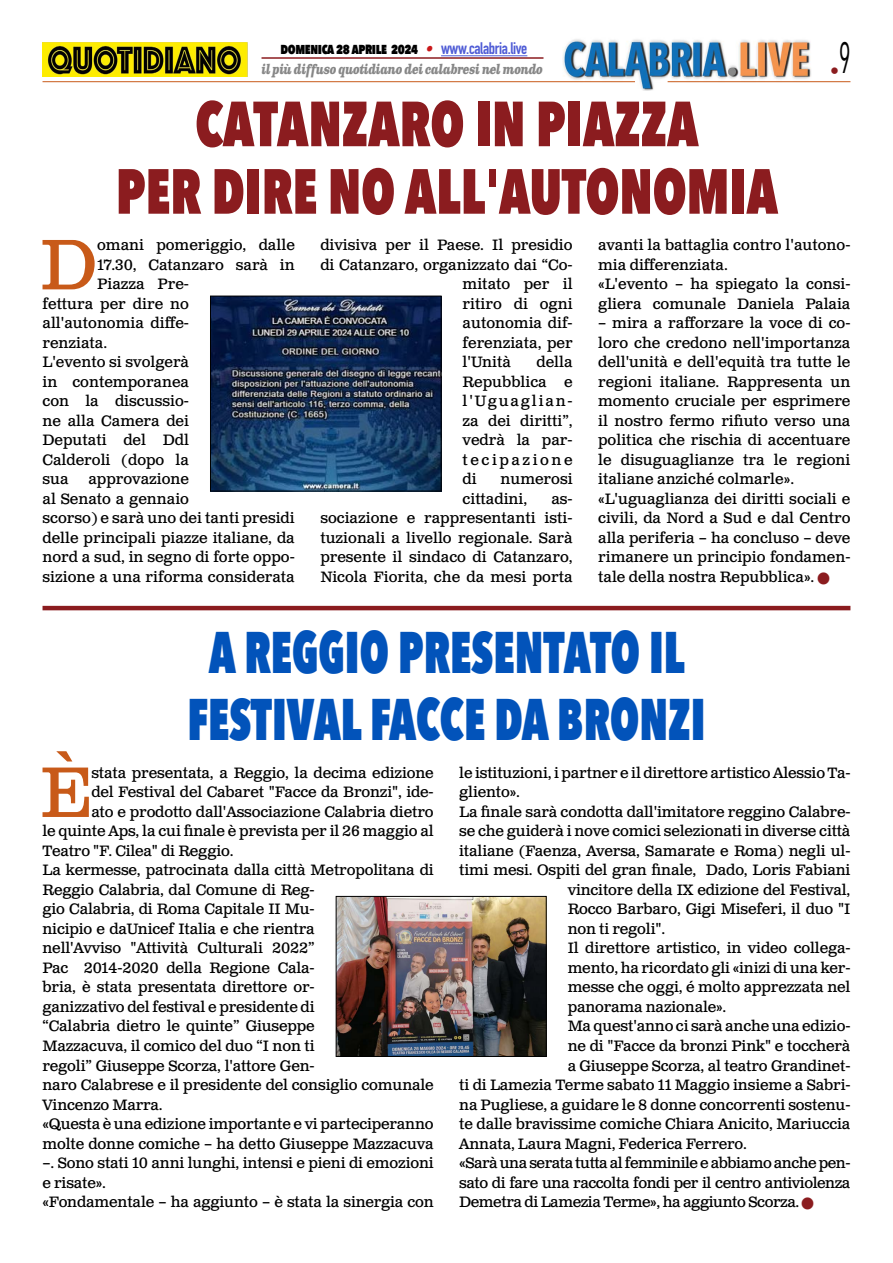
<style>
.page{position:relative;width:893px;height:1263px;background:#fff}
.page>*{position:absolute;margin:0;border:0;box-sizing:border-box;transform-origin:0 0}
.t1{font:71.25px "Clarendon Text Pro";color:#c85a19}
.t2{font:800 63px/67.5px "Avenir Next Condensed";color:#8b1c1f;text-align:center;scale:.84 1}
.t3{font:800 58.5px/67.5px "Avenir Next Condensed";color:#0253ba;text-align:center;scale:.78 1}
.t4{font:18px "Avenir Next Condensed";color:#8b1c1f}
.t5{font:15px/19.5px "Clarendon Text Pro";letter-spacing:-.01em;color:#000}
.t6{font:15px "Clarendon Text Pro";letter-spacing:-.03em;color:#000}
.t7{font:800 15px "Avenir Next Condensed";letter-spacing:-.03em;color:#000;scale:.9 1}
.t8{font:italic 700 13.5px "Clarendon Text Pro";letter-spacing:-.05em;color:#878787;scale:.79 1}
.s1{font-family:"Clarendon Text Pro";font-weight:700;font-style:italic;color:#ca181a}
.s2{font-family:"DIN Condensed";font-weight:700;font-size:16.5px;color:#4f5cd6}
.s3{color:#8b1c1f}
</style>
<div class="page">
<img style="left:563px;top:39px;width:248px;height:51px">
<hr style="left:43px;top:81px;width:592px;height:1px;background:#c85a19">
<hr style="left:668px;top:81px;width:182px;height:1px;background:#c85a19">
<hr style="left:441px;top:55px;width:86px;height:1px;background:#4f5cd6">
<hr style="left:261px;top:57px;width:282px;height:2px;background:#8b1c1f">
<img style="left:43px;top:42px;width:204px;height:35px">
<img style="left:212px;top:298px;width:227px;height:191px">
<div style="left:210px;top:296px;width:231px;height:195px;border:1px solid #000"></div>
<hr style="left:43px;top:606px;width:807px;height:4px;background:#8b1c1f">
<img style="left:338px;top:898px;width:206px;height:157px">
<div style="left:336px;top:896px;width:210px;height:161px;border:1px solid #000"></div>
<p class="t7" style="left:281px;top:39px;width:276px">domenica 28 aprile 2024 <span class="s1">•</span> <span class="s2">www.calabria.live</span></p>
<p class="t8" style="left:261px;top:61px;width:358px">il più diffuso quotidiano dei calabresi nel mondo</p>
<h2 class="t2" style="left:116px;top:90px;width:790px">CATANZARO IN PIAZZA<br>PER DIRE NO ALL'AUTONOMIA</h2>
<p class="t4" style="left:830px;top:55px;width:22px">•<sup>9</sup></p>
<h1 class="t1" style="left:40px;top:222px;width:59px">D</h1>
<p class="t5" style="left:97px;top:236px;width:199px">omani pomeriggio, dalle</p>
<p class="t5" style="left:97px;top:256px;width:199px">17.30, Catanzaro sarà in</p>
<p class="t5" style="left:97px;top:275px;width:93px">Piazza Pre-</p>
<p class="t5" style="left:43px;top:295px;width:148px">fettura per dire no</p>
<p class="t5" style="left:43px;top:314px;width:148px">all'autonomia diffe-</p>
<p class="t5" style="left:43px;top:334px;width:66px">renziata.</p>
<p class="t5" style="left:43px;top:353px;width:148px">L'evento si svolgerà</p>
<p class="t5" style="left:43px;top:373px;width:148px">in contemporanea</p>
<p class="t5" style="left:43px;top:392px;width:148px">con la discussio-</p>
<p class="t5" style="left:43px;top:412px;width:148px">ne alla Camera dei</p>
<p class="t5" style="left:43px;top:431px;width:148px">Deputati del Ddl</p>
<p class="t5" style="left:43px;top:451px;width:148px">Calderoli (dopo la</p>
<p class="t5" style="left:43px;top:470px;width:28px">sua</p>
<p class="t5" style="left:43px;top:470px;width:254px;text-indent:46px">approvazione<br>al Senato a gennaio<br>scorso) e sarà uno dei tanti presidi delle principali piazze italiane, da nord a sud, in segno di forte oppo&shy;sizione a una riforma considerata</p>
<p class="t5" style="left:320px;top:236px;width:254px">divisiva per il Paese. Il presidio</p>
<p class="t5" style="left:320px;top:256px;width:254px">di Catanzaro, organizzato dai “Co-</p>
<p class="t5" style="left:463px;top:275px;width:112px">mitato per il</p>
<p class="t5" style="left:463px;top:295px;width:112px">ritiro di ogni</p>
<p class="t5" style="left:463px;top:314px;width:112px">autonomia dif-</p>
<p class="t5" style="left:463px;top:334px;width:112px">ferenziata, per</p>
<p class="t5" style="left:463px;top:353px;width:50px">l'Unità</p>
<p class="t5" style="left:463px;top:353px;width:112px;text-align:justify;text-indent:74px">della Repubblica e l'Uguaglian&shy;za dei diritti”, vedrà la par&shy;tecipazione di</p>
<p class="t5" style="left:463px;top:470px;width:112px;text-indent:38px">numerosi cittadini,</p>
<p class="t5" style="left:320px;top:490px;width:254px;text-align:justify;text-indent:231px">as&shy;sociazione e rappresentanti isti&shy;tuzionali a livello regionale. Sarà presente il sindaco di Catanzaro, Nicola Fiorita, che da mesi porta</p>
<p class="t5" style="left:598px;top:236px;width:254px">avanti la battaglia contro l'autono&shy;mia differenziata.<br>«L'evento – ha spiegato la consi&shy;gliera comunale Daniela Palaia</p>
<p class="t5" style="left:598px;top:314px;width:254px">– mira a rafforzare la voce di co&shy;loro che credono nell'importanza dell'unità e dell'equità tra tutte le regioni italiane. Rappresenta un momento cruciale per esprimere il nostro fermo rifiuto verso una politica che rischia di accentuare le disuguaglianze tra le regioni italiane anziché colmarle». «L'uguaglianza dei diritti sociali e civili, da Nord a Sud e dal Centro alla periferia – ha concluso – deve rimanere un principio fondamen&shy;tale della nostra Repubblica». <span class="s3">■</span></p>
<h3 class="t3" style="left:187px;top:618px;width:666px">A REGGIO PRESENTATO IL<br>FESTIVAL FACCE DA BRONZI</h3>
<h1 class="t1" style="left:40px;top:749px;width:54px">È</h1>
<p class="t5" style="left:91px;top:764px;width:344px">stata presentata, a Reggio, la decima edizione</p>
<p class="t5" style="left:91px;top:783px;width:344px">del Festival del Cabaret "Facce da Bronzi", ide-</p>
<p class="t5" style="left:91px;top:803px;width:344px">ato e prodotto dall'Associazione Calabria dietro</p>
<p class="t5" style="left:43px;top:822px;width:393px">le quinte Aps, la cui finale è prevista per il 26 maggio al</p>
<p class="t5" style="left:43px;top:842px;width:192px">Teatro "F. Cilea" di Reggio.</p>
<p class="t5" style="left:43px;top:861px;width:393px">La kermesse, patrocinata dalla città Metropolitana di</p>
<p class="t5" style="left:43px;top:881px;width:274px">Reggio Calabria, dal Comune di Reg-</p>
<p class="t5" style="left:43px;top:900px;width:274px">gio Calabria, di Roma Capitale II Mu-</p>
<p class="t5" style="left:43px;top:920px;width:274px">nicipio e daUnicef Italia e che rientra</p>
<p class="t5" style="left:43px;top:939px;width:274px">nell'Avviso "Attività Culturali 2022”</p>
<p class="t5" style="left:43px;top:959px;width:274px">Pac 2014-2020 della Regione Cala-</p>
<p class="t5" style="left:43px;top:978px;width:274px">bria, è stata presentata direttore or-</p>
<p class="t5" style="left:43px;top:998px;width:274px">ganizzativo del festival e presidente di</p>
<p class="t5" style="left:43px;top:1017px;width:274px">“Calabria dietro le quinte” Giuseppe</p>
<p class="t5" style="left:43px;top:1037px;width:274px">Mazzacuva, il comico del duo “I non ti</p>
<p class="t5" style="left:43px;top:1056px;width:274px">regoli” Giuseppe Scorza, l'attore Gen-</p>
<p class="t5" style="left:43px;top:1076px;width:393px">naro Calabrese e il presidente del consiglio comunale</p>
<p class="t5" style="left:43px;top:1095px;width:122px">Vincenzo Marra.</p>
<p class="t5" style="left:43px;top:1115px;width:393px">«Questa è una edizione importante e vi parteciperanno</p>
<p class="t5" style="left:43px;top:1134px;width:393px">molte donne comiche – ha detto Giuseppe Mazzacuva</p>
<p class="t5" style="left:43px;top:1154px;width:393px">–. Sono stati 10 anni lunghi, intensi e pieni di emozioni</p>
<p class="t5" style="left:43px;top:1173px;width:65px">e risate».</p>
<p class="t5" style="left:43px;top:1193px;width:393px">«Fondamentale – ha aggiunto – è stata la sinergia con</p>
<p class="t5" style="left:459px;top:764px;width:393px">le istituzioni, i partner e il direttore artistico Alessio Ta-</p>
<p class="t5" style="left:459px;top:783px;width:62px">gliento».</p>
<p class="t5" style="left:459px;top:803px;width:393px">La finale sarà condotta dall'imitatore reggino Calabre-</p>
<p class="t5" style="left:459px;top:822px;width:393px">se che guiderà i nove comici selezionati in diverse città</p>
<p class="t5" style="left:459px;top:842px;width:393px">italiane (Faenza, Aversa, Samarate e Roma) negli ul-</p>
<p class="t5" style="left:459px;top:861px;width:393px">timi mesi. Ospiti del gran finale, Dado, Loris Fabiani</p>
<p class="t5" style="left:568px;top:881px;width:284px">vincitore della IX edizione del Festival,</p>
<p class="t5" style="left:568px;top:900px;width:284px">Rocco Barbaro, Gigi Miseferi, il duo "I</p>
<p class="t5" style="left:568px;top:920px;width:99px">non ti regoli".</p>
<p class="t5" style="left:568px;top:939px;width:284px">Il direttore artistico, in video collega-</p>
<p class="t5" style="left:568px;top:959px;width:284px">mento, ha ricordato gli «inizi di una ker-</p>
<p class="t5" style="left:568px;top:978px;width:284px">messe che oggi, é molto apprezzata nel</p>
<p class="t5" style="left:568px;top:998px;width:160px">panorama nazionale».</p>
<p class="t5" style="left:568px;top:1017px;width:284px">Ma quest'anno ci sarà anche una edizio-</p>
<p class="t5" style="left:568px;top:1037px;width:284px">ne di "Facce da bronzi Pink" e toccherà</p>
<p class="t5" style="left:568px;top:1056px;width:284px">a Giuseppe Scorza, al teatro Grandinet-</p>
<p class="t5" style="left:459px;top:1076px;width:393px">ti di Lamezia Terme sabato 11 Maggio insieme a Sabri-</p>
<p class="t5" style="left:459px;top:1095px;width:393px">na Pugliese, a guidare le 8 donne concorrenti sostenu-</p>
<p class="t5" style="left:459px;top:1115px;width:393px">te dalle bravissime comiche Chiara Anicito, Mariuccia</p>
<p class="t5" style="left:459px;top:1134px;width:289px">Annata, Laura Magni, Federica Ferrero.</p>
<p class="t6" style="left:459px;top:1154px;width:393px">«Sarà una serata tutta al femminile e abbiamo anche pen-</p>
<p class="t6" style="left:459px;top:1173px;width:393px">sato di fare una raccolta fondi per il centro antiviolenza</p>
<p class="t6" style="left:459px;top:1193px;width:356px">Demetra di Lamezia Terme», ha aggiunto Scorza. <span class="s3">■</span></p>
</div>
